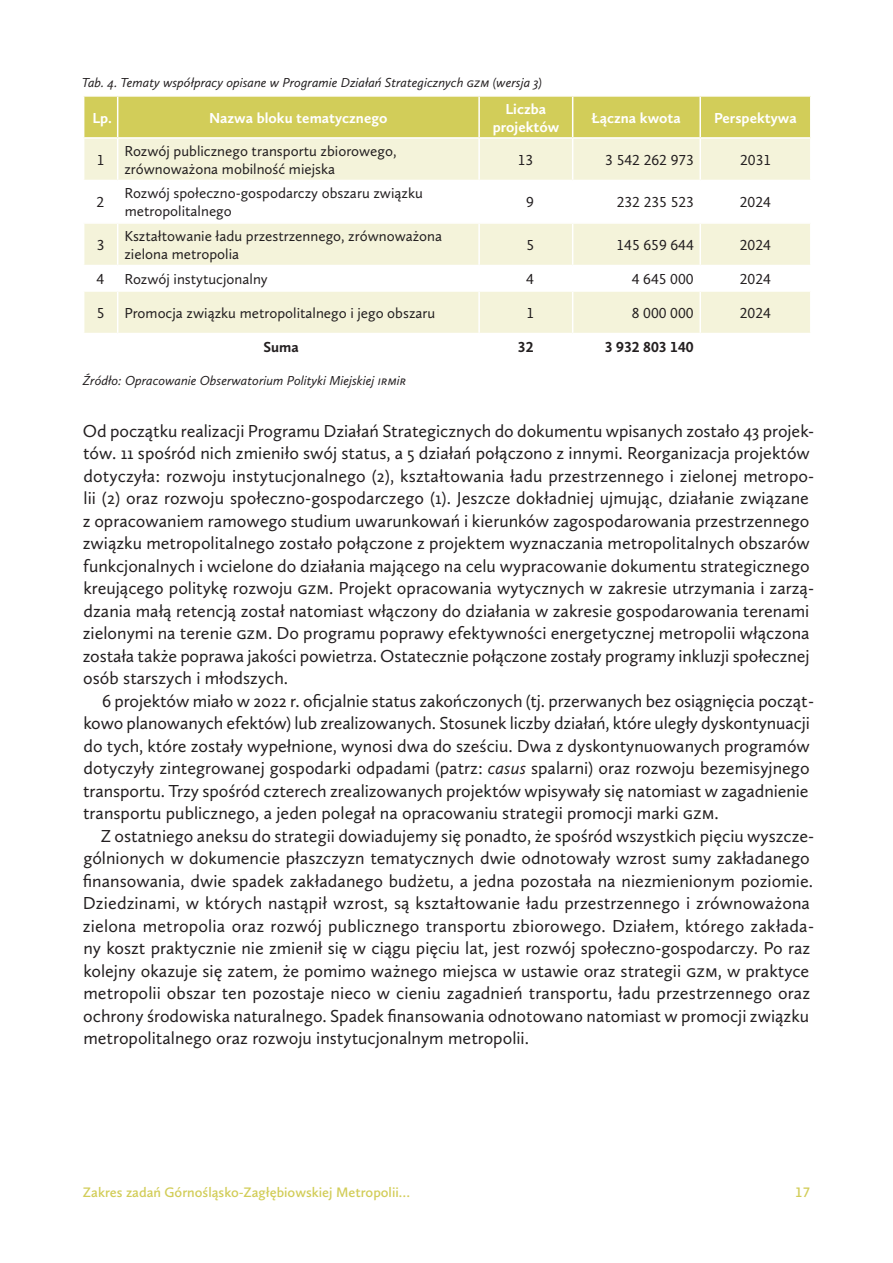
<style>
.page{position:relative;width:893px;height:1263px;background:#fff}
.page>*{position:absolute;margin:0;border:0;box-sizing:border-box;transform-origin:0 0}
.główny__2{font:18px/22.5px "Calluna Sans";color:#231f20}
.główny__1{font:18px/22.5px "Calluna Sans";color:#231f20}
.tabela__treść{font:15px/18px "Calluna Sans";color:#231f20}
.tabela__nagłówek{font:700 15px/18px "Calluna Sans";color:#fff;text-align:center}
.tabela__treść-2{font:700 15px "Calluna Sans";color:#231f20}
.t1{font:600 14.25px "Calluna Sans";color:#d2cd59}
.podpis{font:italic 13.5px "Calluna Sans";color:#231f20}
.s1{font-style:italic}
</style>
<div class="page">
<div style="left:84px;top:97px;width:726px;height:40px;background:#d2cd59"></div>
<svg style="left:84px;top:139px;width:726px;height:194px;fill:#f4f3da"></svg>
<hr style="left:117px;top:97px;width:1px;height:40px;background:#fff">
<hr style="left:478px;top:97px;width:2px;height:40px;background:#fff">
<hr style="left:572px;top:97px;width:1px;height:40px;background:#fff">
<hr style="left:699px;top:97px;width:2px;height:40px;background:#fff">
<hr style="left:117px;top:139px;width:1px;height:41px;background:#fff">
<hr style="left:478px;top:139px;width:2px;height:41px;background:#fff">
<hr style="left:572px;top:139px;width:1px;height:41px;background:#fff">
<hr style="left:699px;top:139px;width:2px;height:41px;background:#fff">
<hr style="left:83px;top:180px;width:35px;height:1px;background:#fff">
<hr style="left:118px;top:180px;width:361px;height:1px;background:#fff">
<hr style="left:117px;top:181px;width:1px;height:41px;background:#fff">
<hr style="left:479px;top:180px;width:94px;height:1px;background:#fff">
<hr style="left:478px;top:181px;width:2px;height:41px;background:#fff">
<hr style="left:573px;top:180px;width:127px;height:1px;background:#fff">
<hr style="left:572px;top:181px;width:1px;height:41px;background:#fff">
<hr style="left:700px;top:180px;width:112px;height:1px;background:#fff">
<hr style="left:699px;top:181px;width:2px;height:41px;background:#fff">
<hr style="left:83px;top:222px;width:35px;height:2px;background:#fff">
<hr style="left:118px;top:222px;width:361px;height:2px;background:#fff">
<hr style="left:117px;top:224px;width:1px;height:41px;background:#fff">
<hr style="left:479px;top:222px;width:94px;height:2px;background:#fff">
<hr style="left:478px;top:224px;width:2px;height:41px;background:#fff">
<hr style="left:573px;top:222px;width:127px;height:2px;background:#fff">
<hr style="left:572px;top:224px;width:1px;height:41px;background:#fff">
<hr style="left:700px;top:222px;width:112px;height:2px;background:#fff">
<hr style="left:699px;top:224px;width:2px;height:41px;background:#fff">
<hr style="left:83px;top:265px;width:35px;height:1px;background:#fff">
<hr style="left:118px;top:265px;width:361px;height:1px;background:#fff">
<svg style="left:117px;top:266px;width:1px;height:24px"></svg>
<hr style="left:479px;top:265px;width:94px;height:1px;background:#fff">
<hr style="left:478px;top:266px;width:2px;height:24px;background:#fff">
<hr style="left:573px;top:265px;width:127px;height:1px;background:#fff">
<svg style="left:572px;top:266px;width:1px;height:24px"></svg>
<hr style="left:700px;top:265px;width:112px;height:1px;background:#fff">
<hr style="left:699px;top:266px;width:2px;height:24px;background:#fff">
<hr style="left:83px;top:290px;width:35px;height:2px;background:#fff">
<hr style="left:118px;top:290px;width:361px;height:2px;background:#fff">
<hr style="left:117px;top:292px;width:1px;height:41px;background:#fff">
<hr style="left:479px;top:290px;width:94px;height:2px;background:#fff">
<hr style="left:478px;top:292px;width:2px;height:41px;background:#fff">
<hr style="left:573px;top:290px;width:127px;height:2px;background:#fff">
<hr style="left:572px;top:292px;width:1px;height:41px;background:#fff">
<hr style="left:700px;top:290px;width:112px;height:2px;background:#fff">
<hr style="left:699px;top:292px;width:2px;height:41px;background:#fff">
<p class="podpis" style="left:82px;top:74px;width:462px">Tab. 4. Tematy współpracy opisane w Programie Działań Strategicznych GZM (wersja 3)</p>
<p class="tabela__nagłówek" style="left:92px;top:108px;width:21px">Lp.</p>
<p class="tabela__nagłówek" style="left:209px;top:108px;width:180px">Nazwa bloku tematycznego</p>
<p class="tabela__nagłówek" style="left:493px;top:99px;width:68px">Liczba projektów</p>
<p class="tabela__nagłówek" style="left:592px;top:108px;width:91px">Łączna kwota</p>
<p class="tabela__nagłówek" style="left:714px;top:108px;width:84px">Perspektywa</p>
<p class="tabela__treść" style="left:97px;top:151px;width:9px">1</p>
<p class="tabela__treść" style="left:124px;top:142px;width:274px">Rozwój publicznego transportu zbiorowego, zrównoważona mobilność miejska</p>
<p class="tabela__treść" style="left:518px;top:151px;width:17px">13</p>
<p class="tabela__treść" style="left:605px;top:151px;width:90px">3 542 262 973</p>
<p class="tabela__treść" style="left:740px;top:151px;width:33px">2031</p>
<p class="tabela__treść" style="left:97px;top:193px;width:9px">2</p>
<p class="tabela__treść" style="left:124px;top:184px;width:300px">Rozwój społeczno-gospodarczy obszaru związku metropolitalnego</p>
<p class="tabela__treść" style="left:526px;top:193px;width:9px">9</p>
<p class="tabela__treść" style="left:617px;top:193px;width:79px">232 235 523</p>
<p class="tabela__treść" style="left:740px;top:193px;width:33px">2024</p>
<p class="tabela__treść" style="left:97px;top:236px;width:9px">3</p>
<p class="tabela__treść" style="left:124px;top:227px;width:319px">Kształtowanie ładu przestrzennego, zrównoważona zielona metropolia</p>
<p class="tabela__treść" style="left:526px;top:236px;width:9px">5</p>
<p class="tabela__treść" style="left:616px;top:236px;width:79px">145 659 644</p>
<p class="tabela__treść" style="left:740px;top:236px;width:33px">2024</p>
<p class="tabela__treść" style="left:96px;top:270px;width:9px">4</p>
<p class="tabela__treść" style="left:124px;top:270px;width:145px">Rozwój instytucjonalny</p>
<p class="tabela__treść" style="left:526px;top:270px;width:9px">4</p>
<p class="tabela__treść" style="left:632px;top:270px;width:63px">4 645 000</p>
<p class="tabela__treść" style="left:740px;top:270px;width:33px">2024</p>
<p class="tabela__treść" style="left:97px;top:304px;width:9px">5</p>
<p class="tabela__treść" style="left:124px;top:304px;width:312px">Promocja związku metropolitalnego i jego obszaru</p>
<p class="tabela__treść" style="left:526px;top:304px;width:9px">1</p>
<p class="tabela__treść" style="left:632px;top:304px;width:63px">8 000 000</p>
<p class="tabela__treść" style="left:740px;top:304px;width:33px">2024</p>
<p class="tabela__treść-2" style="left:264px;top:338px;width:37px">Suma</p>
<p class="tabela__treść-2" style="left:518px;top:338px;width:17px">32</p>
<p class="tabela__treść-2" style="left:605px;top:338px;width:90px">3 932 803 140</p>
<p class="podpis" style="left:83px;top:372px;width:325px">Źródło: Opracowanie Obserwatorium Polityki Miejskiej IRMiR</p>
<p class="główny__1" style="left:83px;top:419px;width:733px">Od początku realizacji Programu Działań Strategicznych do dokumentu wpisanych zostało 43 projek&shy;tów. 11 spośród nich zmieniło swój status, a 5 działań połączono z innymi. Reorganizacja projektów dotyczyła: rozwoju instytucjonalnego (2), kształtowania ładu przestrzennego i zielonej metropo&shy;lii (2) oraz rozwoju społeczno-gospodarczego (1). Jeszcze dokładniej ujmując, działanie związane z opracowaniem ramowego studium uwarunkowań i kierunków zagospodarowania przestrzennego związku metropolitalnego zostało połączone z projektem wyznaczania metropolitalnych obszarów funkcjonalnych i wcielone do działania mającego na celu wypracowanie dokumentu strategicznego kreującego politykę rozwoju GZM. Projekt opracowania wytycznych w zakresie utrzymania i zarzą&shy;dzania małą retencją został natomiast włączony do działania w zakresie gospodarowania terenami zielonymi na terenie GZM. Do programu poprawy efektywności energetycznej metropolii włączona została także poprawa jakości powietrza. Ostatecznie połączone zostały programy inkluzji społecznej osób starszych i młodszych.</p>
<p class="główny__2" style="left:83px;top:689px;width:732px;text-indent:19px">6 projektów miało w 2022 r. oficjalnie status zakończonych (tj. przerwanych bez osiągnięcia począt&shy;kowo planowanych efektów) lub zrealizowanych. Stosunek liczby działań, które uległy dyskontynuacji do tych, które zostały wypełnione, wynosi dwa do sześciu. Dwa z dyskontynuowanych programów dotyczyły zintegrowanej gospodarki odpadami (patrz: <span class="s1">casus</span> spalarni) oraz rozwoju bezemisyjnego transportu. Trzy spośród czterech zrealizowanych projektów wpisywały się natomiast w zagadnienie transportu publicznego, a jeden polegał na opracowaniu strategii promocji marki GZM.</p>
<p class="główny__2" style="left:83px;top:824px;width:733px;text-indent:18px">Z ostatniego aneksu do strategii dowiadujemy się ponadto, że spośród wszystkich pięciu wyszcze&shy;gólnionych w dokumencie płaszczyzn tematycznych dwie odnotowały wzrost sumy zakładanego finansowania, dwie spadek zakładanego budżetu, a jedna pozostała na niezmienionym poziomie.<br>Dziedzinami, w których nastąpił wzrost, są kształtowanie ładu przestrzennego i zrównoważona zielona metropolia oraz rozwój publicznego transportu zbiorowego. Działem, którego zakłada&shy;ny koszt praktycznie nie zmienił się w ciągu pięciu lat, jest rozwój społeczno-gospodarczy. Po raz kolejny okazuje się zatem, że pomimo ważnego miejsca w ustawie oraz strategii GZM, w praktyce metropolii obszar ten pozostaje nieco w cieniu zagadnień transportu, ładu przestrzennego oraz ochrony środowiska naturalnego. Spadek finansowania odnotowano natomiast w promocji związku metropolitalnego oraz rozwoju instytucjonalnym metropolii.</p>
<p class="t1" style="left:83px;top:1183px;width:329px">Zakres zadań Górnośląsko-Zagłębiowskiej Metropolii…</p>
<p class="t1" style="left:795px;top:1183px;width:16px">17</p>
</div>
